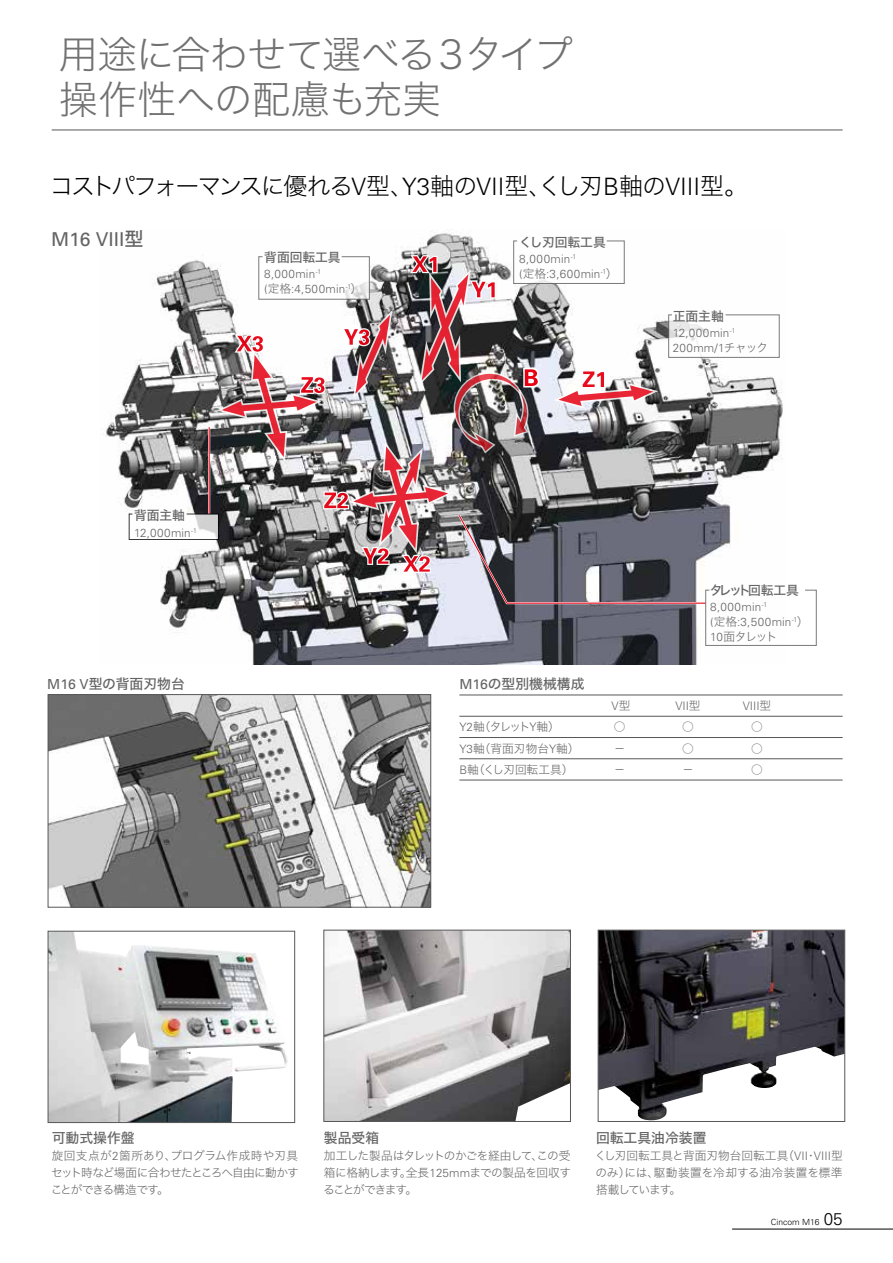
<style>
.page{position:relative;width:893px;height:1263px;background:#fff}
.page>*{position:absolute;margin:0;border:0;box-sizing:border-box;transform-origin:0 0}
.t1{font:39px/45px "Hiragino Sans W2";letter-spacing:-.03em;color:#727171}
.t2{font:24px "Hiragino Sans W2";letter-spacing:-.09em;color:#000}
.t3{font:19.2px "Univers";color:#656464}
.t4{font:13.8px "Hiragino Sans W5";color:#656464}
.t5{font:12.75px "Hiragino Sans W5";color:#656464}
.t6{font:12.75px "Hiragino Sans W5";letter-spacing:-.195em;color:#656464}
.t7{font:12.75px "Hiragino Sans W2";color:#656464}
.t8{font:11.7px/17px "Hiragino Sans W2";letter-spacing:-.05em;color:#656464;text-align:justify}
.t9{font:300 11.7px/14.9px "Univers";letter-spacing:.03em;color:#656464}
.t10{font:11.7px "Hiragino Sans W2";letter-spacing:-.01em;color:#656464}
.t11{font:300 8.55px "Univers";color:#000}
.s1{font-family:"Univers";font-weight:300}
.s2{font-family:"Hiragino Sans W5"}
.s3{font-family:"Hiragino Sans W2";font-weight:400}
.s4{font-family:"Univers"}
.s5{font-family:"Univers";font-weight:300;font-size:11.7px}
.s6{font-size:11.7px}
.s7{font-size:16.95px}
</style>
<div class="page">
<img style="left:103px;top:229px;width:594px;height:436px">
<hr style="left:732px;top:1229px;width:161px;height:1px;background:#000">
<hr style="left:52px;top:130px;width:791px;height:1px;background:#595757">
<svg style="left:129px;top:241px;width:687px;height:405px"></svg>
<hr style="left:459px;top:716px;width:384px;height:1px;background:#595757">
<hr style="left:459px;top:695px;width:384px;height:1px;background:#595757">
<hr style="left:459px;top:737px;width:384px;height:1px;background:#595757">
<hr style="left:459px;top:758px;width:384px;height:1px;background:#595757">
<hr style="left:459px;top:780px;width:384px;height:1px;background:#595757">
<img style="left:50px;top:933px;width:238px;height:188px">
<div style="left:48px;top:931px;width:247px;height:192px;border:1px solid #595757"></div>
<img style="left:326px;top:932px;width:243px;height:188px">
<div style="left:324px;top:930px;width:247px;height:192px;border:1px solid #595757"></div>
<img style="left:600px;top:932px;width:243px;height:188px">
<div style="left:598px;top:930px;width:247px;height:192px;border:1px solid #595757"></div>
<img style="left:50px;top:696px;width:379px;height:209px">
<div style="left:48px;top:694px;width:383px;height:213px;border:1px solid #595757"></div>
<h1 class="t1" style="left:59px;top:29px;width:516px">用途に合わせて選べる３タイプ操作性への配慮も充実</h1>
<h2 class="t2" style="left:49px;top:165px;width:700px">コストパフォーマンスに優れる<span class="s1">V</span>型、<span class="s1">Y3</span>軸の<span class="s1">VII</span>型、くし刃<span class="s1">B</span>軸の<span class="s1">VIII</span>型。</h2>
<h3 class="t3" style="left:51px;top:228px;width:94px">M16 VIII<span class="s2">型</span></h3>
<p class="t5" style="left:264px;top:246px;width:78px">背面回転工具</p>
<p class="t9" style="left:264px;top:267px;width:100px">8,000min<sup>-1<br></sup>(<span class="s3">定格</span>:4,500min<sup>-1</sup><span class="s3">）</span></p>
<p class="t5" style="left:134px;top:504px;width:53px">背面主軸</p>
<p class="t9" style="left:134px;top:525px;width:64px">12,000min<sup>-1</sup></p>
<p class="t4" style="left:47px;top:671px;width:139px"><span class="s4">M16 V</span>型の背面刃物台</p>
<p class="t5" style="left:519px;top:230px;width:88px">くし刃回転工具</p>
<p class="t9" style="left:519px;top:251px;width:100px">8,000min<sup>-1<br></sup>(<span class="s3">定格</span>:3,600min<sup>-1</sup><span class="s3">）</span></p>
<p class="t5" style="left:673px;top:304px;width:53px">正面主軸</p>
<p class="t9" style="left:673px;top:325px;width:97px">12,000min<sup>-1<br></sup>200mm/1<span class="s3">チャック</span></p>
<p class="t4" style="left:459px;top:671px;width:127px"><span class="s4">M16</span>の型別機械構成</p>
<p class="t6" style="left:710px;top:579px;width:91px">タレット回転工具</p>
<p class="t9" style="left:710px;top:600px;width:100px">8,000min<sup>-1<br></sup>(<span class="s3">定格</span>:3,500min<sup>-1</sup><span class="s3">）</span></p>
<p class="t8" style="left:710px;top:627px;width:69px"><span class="s1">10</span>面タレット</p>
<p class="t7" style="left:586px;top:694px;width:46px">　　<span class="s5">V</span><span class="s6">型</span></p>
<p class="t9" style="left:675px;top:698px;width:27px">VII<span class="s3">型</span></p>
<p class="t9" style="left:743px;top:698px;width:30px">VIII<span class="s3">型</span></p>
<p class="t8" style="left:459px;top:717px;width:102px"><span class="s1">Y2</span>軸（タレット<span class="s1">Y</span>軸）</p>
<p class="t8" style="left:614px;top:717px;width:13px">○</p>
<p class="t8" style="left:682px;top:717px;width:13px">○</p>
<p class="t8" style="left:751px;top:717px;width:13px">○</p>
<p class="t8" style="left:459px;top:739px;width:122px"><span class="s1">Y3</span>軸（背面刃物台<span class="s1">Y</span>軸）</p>
<p class="t8" style="left:614px;top:739px;width:13px">－</p>
<p class="t8" style="left:682px;top:739px;width:13px">○</p>
<p class="t8" style="left:751px;top:739px;width:13px">○</p>
<p class="t10" style="left:459px;top:759px;width:116px"><span class="s1">B</span>軸（くし刃回転工具）</p>
<p class="t8" style="left:614px;top:760px;width:13px">－</p>
<p class="t8" style="left:682px;top:760px;width:13px">－</p>
<p class="t8" style="left:751px;top:760px;width:13px">○</p>
<p class="t4" style="left:52px;top:1126px;width:84px">可動式操作盤</p>
<p class="t8" style="left:51px;top:1147px;width:250px">旋回支点が<span class="s1">2</span>箇所あり、プログラム作成時や刃具セット時など場面に合わせたところへ自由に動かすことができる構造です。</p>
<p class="t4" style="left:324px;top:1126px;width:57px">製品受箱</p>
<p class="t8" style="left:323px;top:1147px;width:249px">加工した製品はタレットのかごを経由して、この受箱に格納します。全長<span class="s1">125mm</span>までの製品を回収することができます。</p>
<p class="t4" style="left:596px;top:1126px;width:112px">回転工具油冷装置</p>
<p class="t8" style="left:595px;top:1147px;width:249px">くし刃回転工具と背面刃物台回転工具（<span class="s1">VII</span>・<span class="s1">VIII</span>型のみ）には、駆動装置を冷却する油冷装置を標準搭載しています。</p>
<p class="t11" style="left:771px;top:1216px;width:73px">Cincom M16 <span class="s7">05</span></p>
</div>
